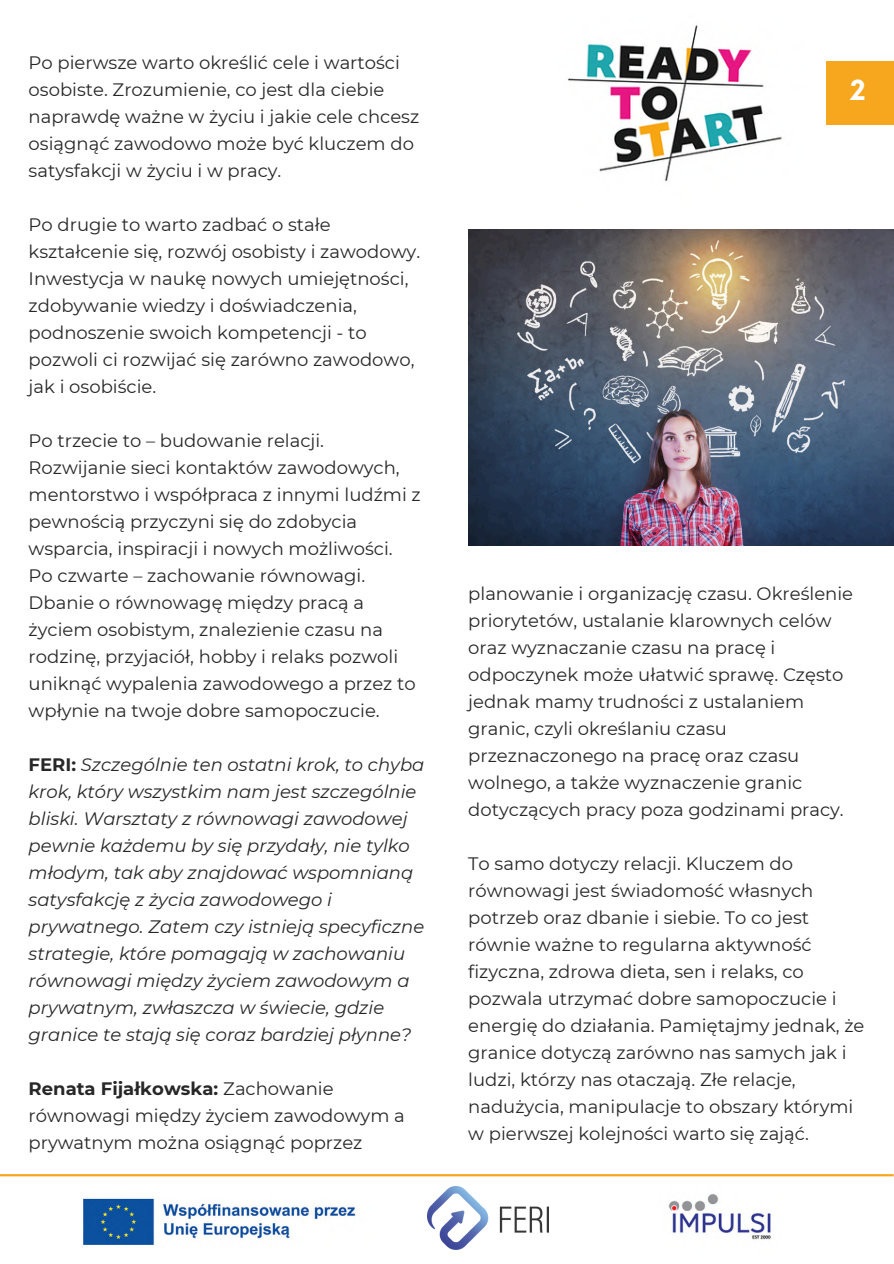
<style>
.page{position:relative;width:894px;height:1264px;background:#fff}
.page>*{position:absolute;margin:0;border:0;box-sizing:border-box;transform-origin:0 0}
.t1{font:700 27px "Now";color:#fff}
.t2{font:18px/27px "Montserrat";color:#272727}
.t3{font:italic 18px/27px "Montserrat";color:#272727}
.s1{font-weight:700;font-style:normal}
.s2{font-weight:700}
</style>
<div class="page">
<img style="left:468px;top:229px;width:425px;height:317px">
<img style="left:568px;top:25px;width:214px;height:157px">
<hr style="left:0;top:1174px;width:893px;height:2px;background:#f6a71d">
<div style="left:825px;top:61px;width:68px;height:64px;background:#f6a71d"></div>
<img style="left:427px;top:1186px;width:121px;height:63px">
<img style="left:668px;top:1194px;width:103px;height:46px">
<img style="left:83px;top:1198px;width:273px;height:47px">
<h1 class="t2" style="left:29px;top:49px;width:392px">Po pierwsze warto określić cele i wartości osobiste. Zrozumienie, co jest dla ciebie naprawdę ważne w życiu i jakie cele chcesz osiągnąć zawodowo może być kluczem do satysfakcji w życiu i w pracy.</h1>
<h1 class="t2" style="left:29px;top:211px;width:393px">Po drugie to warto zadbać o stałe kształcenie się, rozwój osobisty i zawodowy.<br>Inwestycja w naukę nowych umiejętności, zdobywanie wiedzy i doświadczenia, podnoszenie swoich kompetencji - to pozwoli ci rozwijać się zarówno zawodowo, jak i osobiście.</h1>
<h1 class="t2" style="left:29px;top:427px;width:393px">Po trzecie to – budowanie relacji.<br>Rozwijanie sieci kontaktów zawodowych, mentorstwo i współpraca z innymi ludźmi z pewnością przyczyni się do zdobycia wsparcia, inspiracji i nowych możliwości.<br>Po czwarte – zachowanie równowagi.<br>Dbanie o równowagę między pracą a życiem osobistym, znalezienie czasu na rodzinę, przyjaciół, hobby i relaks pozwoli uniknąć wypalenia zawodowego a przez to wpłynie na twoje dobre samopoczucie.</h1>
<p class="t3" style="left:29px;top:751px;width:397px"><span class="s1">FERI:</span> Szczególnie ten ostatni krok, to chyba krok, który wszystkim nam jest szczególnie bliski. Warsztaty z równowagi zawodowej pewnie każdemu by się przydały, nie tylko młodym, tak aby znajdować wspomnianą satysfakcję z życia zawodowego i prywatnego. Zatem czy istnieją specyficzne strategie, które pomagają w zachowaniu równowagi między życiem zawodowym a prywatnym, zwłaszcza w świecie, gdzie granice te stają się coraz bardziej płynne?</p>
<p class="t2" style="left:29px;top:1075px;width:377px"><span class="s2">Renata Fijałkowska:</span> Zachowanie równowagi między życiem zawodowym a prywatnym można osiągnąć poprzez</p>
<h1 class="t1" style="left:849px;top:76px;width:17px">2</h1>
<p class="t2" style="left:468px;top:580px;width:386px">planowanie i organizację czasu. Określenie priorytetów, ustalanie klarownych celów oraz wyznaczanie czasu na pracę i odpoczynek może ułatwić sprawę. Często jednak mamy trudności z ustalaniem granic, czyli określaniu czasu przeznaczonego na pracę oraz czasu wolnego, a także wyznaczenie granic dotyczących pracy poza godzinami pracy.</p>
<h1 class="t2" style="left:468px;top:850px;width:397px">To samo dotyczy relacji. Kluczem do równowagi jest świadomość własnych potrzeb oraz dbanie i siebie. To co jest równie ważne to regularna aktywność fizyczna, zdrowa dieta, sen i relaks, co pozwala utrzymać dobre samopoczucie i energię do działania. Pamiętajmy jednak, że granice dotyczą zarówno nas samych jak i ludzi, którzy nas otaczają. Złe relacje, nadużycia, manipulacje to obszary którymi w pierwszej kolejności warto się zająć.</h1>
</div>
